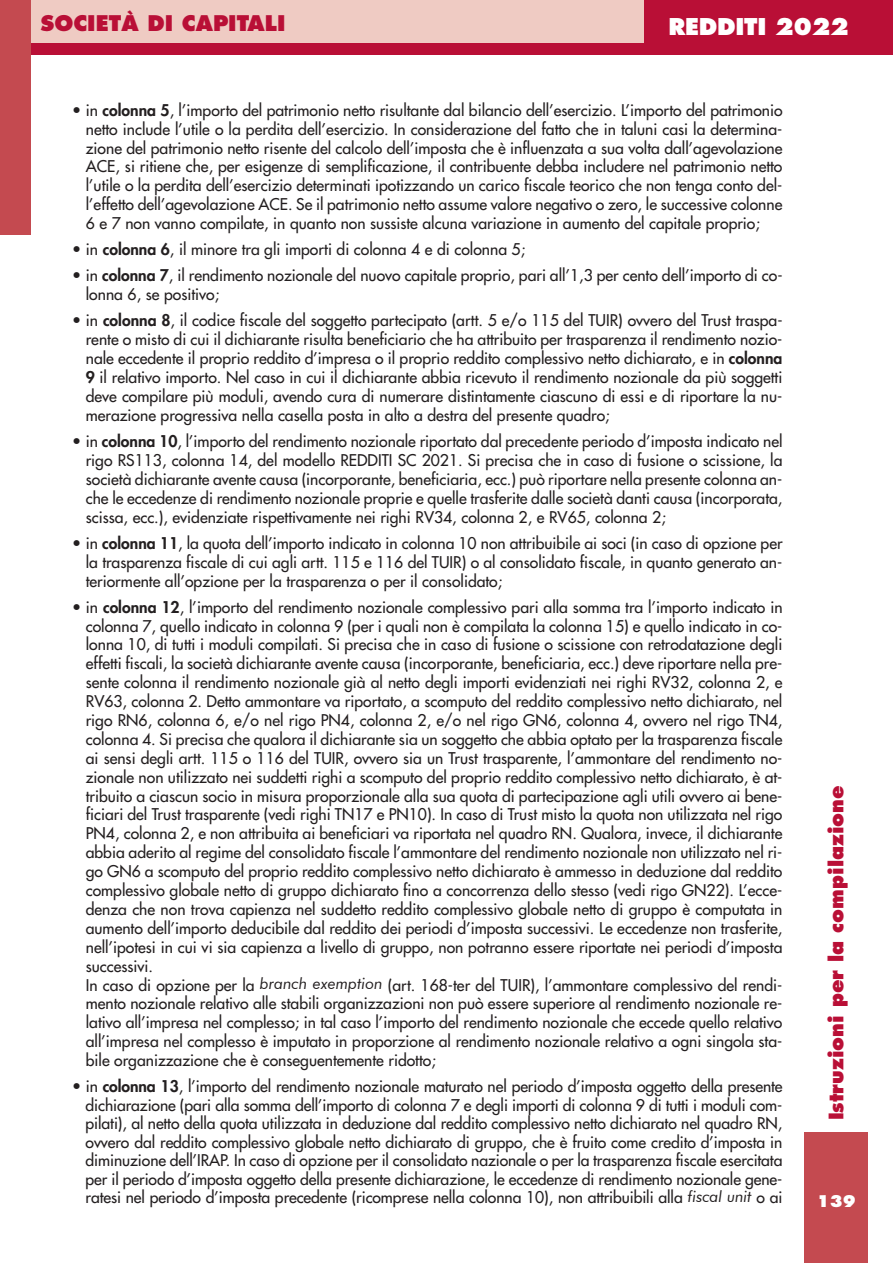
<style>
.page{position:relative;width:893px;height:1263px;background:#fff}
.page>*{position:absolute;margin:0;border:0;box-sizing:border-box;transform-origin:0 0}
.t1{font:800 22.5px "Futura";letter-spacing:-.015em;color:#fff}
.t2{font:800 21px "Futura";color:#b90f36}
.t3{font:800 19.5px "Futura";color:#b90f36}
.t4{font:15.75px/18.9px "Futura";color:#231f20;text-align:justify}
.t5{font:800 15.75px "Futura";color:#fff}
.s1{font-weight:800}
.s2{font-family:"Futura BT";font-style:italic}
</style>
<div class="page">
<div style="left:804px;top:1132px;width:64px;height:131px;background:#c44a50"></div>
<div style="left:30px;top:0;width:863px;height:54px;background:#b90f36"></div>
<div style="left:30px;top:0;width:614px;height:43px;background:#efcbc3"></div>
<div style="left:0;top:0;width:30px;height:235px;background:#c44a50"></div>
<p class="t2" style="left:41px;top:14px;width:246px">SOCIETÀ DI CAPITALI</p>
<p class="t1" style="left:669px;top:16px;width:182px">REDDITI 2022</p>
<p class="t4" style="left:86px;top:102px;width:698px;text-indent:-14px">• in <span class="s1">colonna 5</span>, l’importo del patrimonio netto risultante dal bilancio dell’esercizio. L’importo del patrimonio netto include l’utile o la perdita dell’esercizio. In considerazione del fatto che in taluni casi la determina&shy;zione del patrimonio netto risente del calcolo dell’imposta che è influenzata a sua volta dall’agevolazione ACE, si ritiene che, per esigenze di semplificazione, il contribuente debba includere nel patrimonio netto l’utile o la perdita dell’esercizio determinati ipotizzando un carico fiscale teorico che non tenga conto del&shy;l’effetto dell’agevolazione ACE. Se il patrimonio netto assume valore negativo o zero, le successive colonne 6 e 7 non vanno compilate, in quanto non sussiste alcuna variazione in aumento del capitale proprio;</p>
<p class="t4" style="left:72px;top:241px;width:454px">• in <span class="s1">colonna 6</span>, il minore tra gli importi di colonna 4 e di colonna 5;</p>
<p class="t4" style="left:86px;top:267px;width:698px;text-indent:-14px">• in <span class="s1">colonna 7</span>, il rendimento nozionale del nuovo capitale proprio, pari all’1,3 per cento dell’importo di co&shy;lonna 6, se positivo;</p>
<p class="t4" style="left:86px;top:312px;width:698px;text-indent:-14px">• in <span class="s1">colonna 8</span>, il codice fiscale del soggetto partecipato (artt. 5 e/o 115 del TUIR) ovvero del Trust traspa&shy;rente o misto di cui il dichiarante risulta beneficiario che ha attribuito per trasparenza il rendimento nozio&shy;nale eccedente il proprio reddito d’impresa o il proprio reddito complessivo netto dichiarato, e in <span class="s1">colonna 9</span> il relativo importo. Nel caso in cui il dichiarante abbia ricevuto il rendimento nozionale da più soggetti deve compilare più moduli, avendo cura di numerare distintamente ciascuno di essi e di riportare la nu&shy;merazione progressiva nella casella posta in alto a destra del presente quadro;</p>
<p class="t4" style="left:86px;top:433px;width:698px;text-indent:-14px">• in <span class="s1">colonna 10</span>, l’importo del rendimento nozionale riportato dal precedente periodo d’imposta indicato nel rigo RS113, colonna 14, del modello REDDITI SC 2021. Si precisa che in caso di fusione o scissione, la società dichiarante avente causa (incorporante, beneficiaria, ecc.) può riportare nella presente colonna an&shy;che le eccedenze di rendimento nozionale proprie e quelle trasferite dalle società danti causa (incorporata, scissa, ecc.), evidenziate rispettivamente nei righi RV34, colonna 2, e RV65, colonna 2;</p>
<p class="t4" style="left:86px;top:534px;width:698px;text-indent:-14px">• in <span class="s1">colonna 11</span>, la quota dell’importo indicato in colonna 10 non attribuibile ai soci (in caso di opzione per la trasparenza fiscale di cui agli artt. 115 e 116 del TUIR) o al consolidato fiscale, in quanto generato an&shy;teriormente all’opzione per la trasparenza o per il consolidato;</p>
<p class="t4" style="left:86px;top:598px;width:698px;text-align:left;text-indent:-14px">• in <span class="s1">colonna 12</span>, l’importo del rendimento nozionale complessivo pari alla somma tra l’importo indicato in colonna 7, quello indicato in colonna 9 (per i quali non è compilata la colonna 15) e quello indicato in co&shy;lonna 10, di tutti i moduli compilati. Si precisa che in caso di fusione o scissione con retrodatazione degli effetti fiscali, la società dichiarante avente causa (incorporante, beneficiaria, ecc.) deve riportare nella pre&shy;sente colonna il rendimento nozionale già al netto degli importi evidenziati nei righi RV32, colonna 2, e RV63, colonna 2. Detto ammontare va riportato, a scomputo del reddito complessivo netto dichiarato, nel rigo RN6, colonna 6, e/o nel rigo PN4, colonna 2, e/o nel rigo GN6, colonna 4, ovvero nel rigo TN4, colonna 4. Si precisa che qualora il dichiarante sia un soggetto che abbia optato per la trasparenza fiscale ai sensi degli artt. 115 o 116 del TUIR, ovvero sia un Trust trasparente, l’ammontare del rendimento no&shy;zionale non utilizzato nei suddetti righi a scomputo del proprio reddito complessivo netto dichiarato, è at&shy;tribuito a ciascun socio in misura proporzionale alla sua quota di partecipazione agli utili ovvero ai bene&shy;ficiari del Trust trasparente (vedi righi TN17 e PN10). In caso di Trust misto la quota non utilizzata nel rigo PN4, colonna 2, e non attribuita ai beneficiari va riportata nel quadro RN. Qualora, invece, il dichiarante abbia aderito al regime del consolidato fiscale l’ammontare del rendimento nozionale non utilizzato nel ri&shy;go GN6 a scomputo del proprio reddito complessivo netto dichiarato è ammesso in deduzione dal reddito complessivo globale netto di gruppo dichiarato fino a concorrenza dello stesso (vedi rigo GN22). L’ecce&shy;denza che non trova capienza nel suddetto reddito complessivo globale netto di gruppo è computata in aumento dell’importo deducibile dal reddito dei periodi d’imposta successivi. Le eccedenze non trasferite, nell’ipotesi in cui vi sia capienza a livello di gruppo, non potranno essere riportate nei periodi d’imposta successivi.<br>In caso di opzione per la <span class="s2">branch exemption</span> (art. 168-ter del TUIR), l’ammontare complessivo del rendi&shy;mento nozionale relativo alle stabili organizzazioni non può essere superiore al rendimento nozionale re&shy;lativo all’impresa nel complesso; in tal caso l’importo del rendimento nozionale che eccede quello relativo all’impresa nel complesso è imputato in proporzione al rendimento nozionale relativo a ogni singola sta&shy;bile organizzazione che è conseguentemente ridotto;</p>
<p class="t4" style="left:86px;top:1078px;width:698px;text-indent:-13px">• in <span class="s1">colonna 13</span>, l’importo del rendimento nozionale maturato nel periodo d’imposta oggetto della presente dichiarazione (pari alla somma dell’importo di colonna 7 e degli importi di colonna 9 di tutti i moduli com&shy;pilati), al netto della quota utilizzata in deduzione dal reddito complessivo netto dichiarato nel quadro RN, ovvero dal reddito complessivo globale netto dichiarato di gruppo, che è fruito come credito d’imposta in diminuzione dell’IRAP. In caso di opzione per il consolidato nazionale o per la trasparenza fiscale esercitata per il periodo d’imposta oggetto della presente dichiarazione, le eccedenze di rendimento nozionale gene&shy;ratesi nel periodo d’imposta precedente (ricomprese nella colonna 10), non attribuibili alla <span class="s2">fiscal unit</span> o ai</p>
<p class="t3" style="left:827px;top:1120px;width:337px;rotate:-90deg">Istruzioni per la compilazione</p>
<p class="t5" style="left:817px;top:1194px;width:41px">139</p>
</div>
